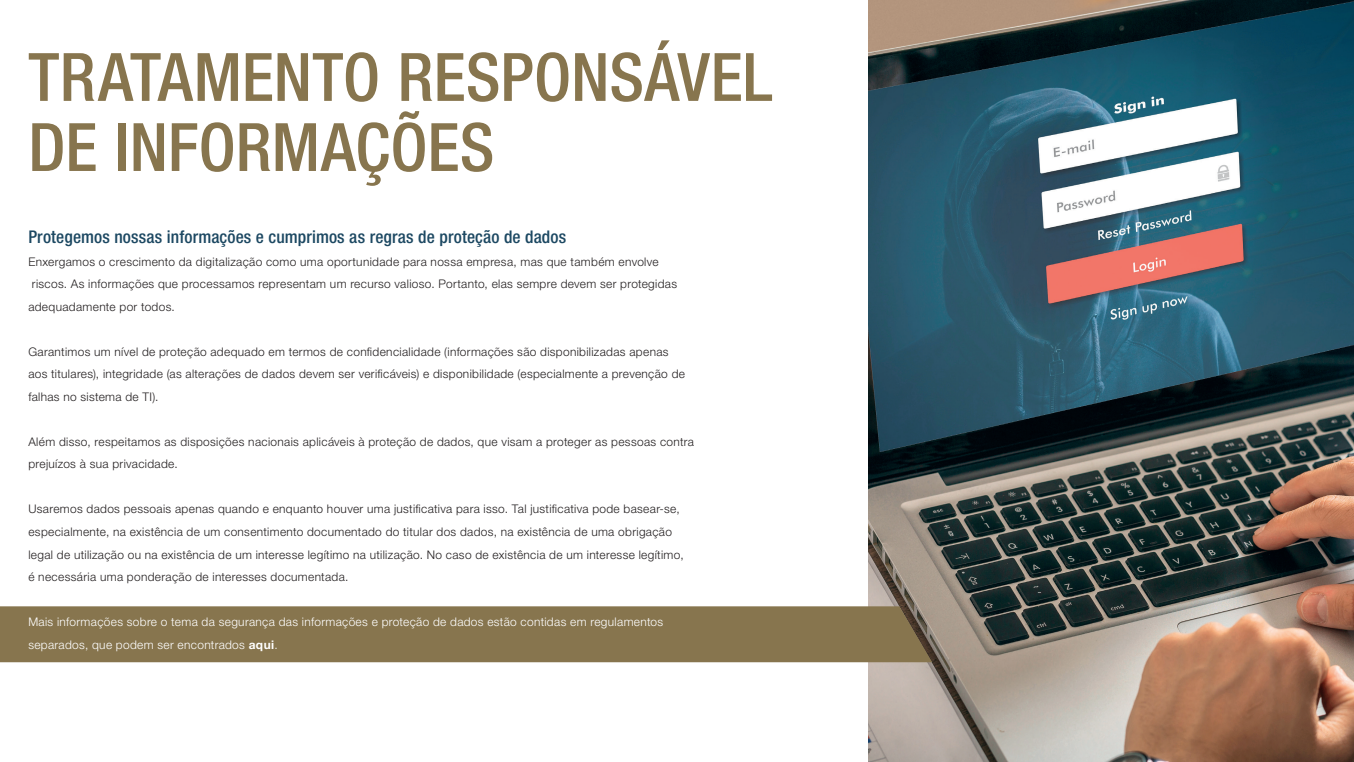
<style>
.page{position:relative;width:1354px;height:762px;background:#fff}
.page>*{position:absolute;margin:0;border:0;box-sizing:border-box;transform-origin:0 0}
.t1{font:500 condensed 66.75px/70px "Helvetica Neue LT Pro";color:#87754e}
.t2{font:500 condensed 17.5px "Helvetica Neue LT Pro";letter-spacing:.01em;color:#1c4862}
.t3{font:300 11.88px/22.5px "Helvetica Neue LT Pro";letter-spacing:.03em;color:#231f20}
.t4{font:300 11.88px/22.5px "Helvetica Neue LT Pro";letter-spacing:.03em;color:#fff}
.s1{font-weight:700}
</style>
<div class="page">
<img style="left:868px;top:0;width:486px;height:761px">
<div style="left:0;top:606px;width:932px;height:56px;background:#87754e"></div>
<h1 class="t1" style="left:28px;top:41px;width:745px">TRATAMENTO RESPONSÁVEL<br>DE INFORMAÇÕES</h1>
<h2 class="t2" style="left:28px;top:226px;width:539px">Protegemos nossas informações e cumprimos as regras de proteção de dados</h2>
<p class="t3" style="left:28px;top:250px;width:650px">Enxergamos o crescimento da digitalização como uma oportunidade para nossa empresa, mas que também envolve riscos. As informações que processamos representam um recurso valioso. Portanto, elas sempre devem ser protegidas adequadamente por todos.</p>
<p class="t3" style="left:28px;top:340px;width:658px">Garantimos um nível de proteção adequado em termos de confidencialidade (informações são disponibilizadas apenas aos titulares), integridade (as alterações de dados devem ser verificáveis) e disponibilidade (especialmente a prevenção de falhas no sistema de TI).</p>
<p class="t3" style="left:28px;top:430px;width:667px">Além disso, respeitamos as disposições nacionais aplicáveis à proteção de dados, que visam a proteger as pessoas contra prejuízos à sua privacidade.</p>
<p class="t3" style="left:28px;top:497px;width:657px">Usaremos dados pessoais apenas quando e enquanto houver uma justificativa para isso. Tal justificativa pode basear-se, especialmente, na existência de um consentimento documentado do titular dos dados, na existência de uma obrigação legal de utilização ou na existência de um interesse legítimo na utilização. No caso de existência de um interesse legítimo, é necessária uma ponderação de interesses documentada.</p>
<p class="t4" style="left:28px;top:610px;width:636px">Mais informações sobre o tema da segurança das informações e proteção de dados estão contidas em regulamentos separados, que podem ser encontrados <span class="s1">aqui</span>.</p>
</div>
